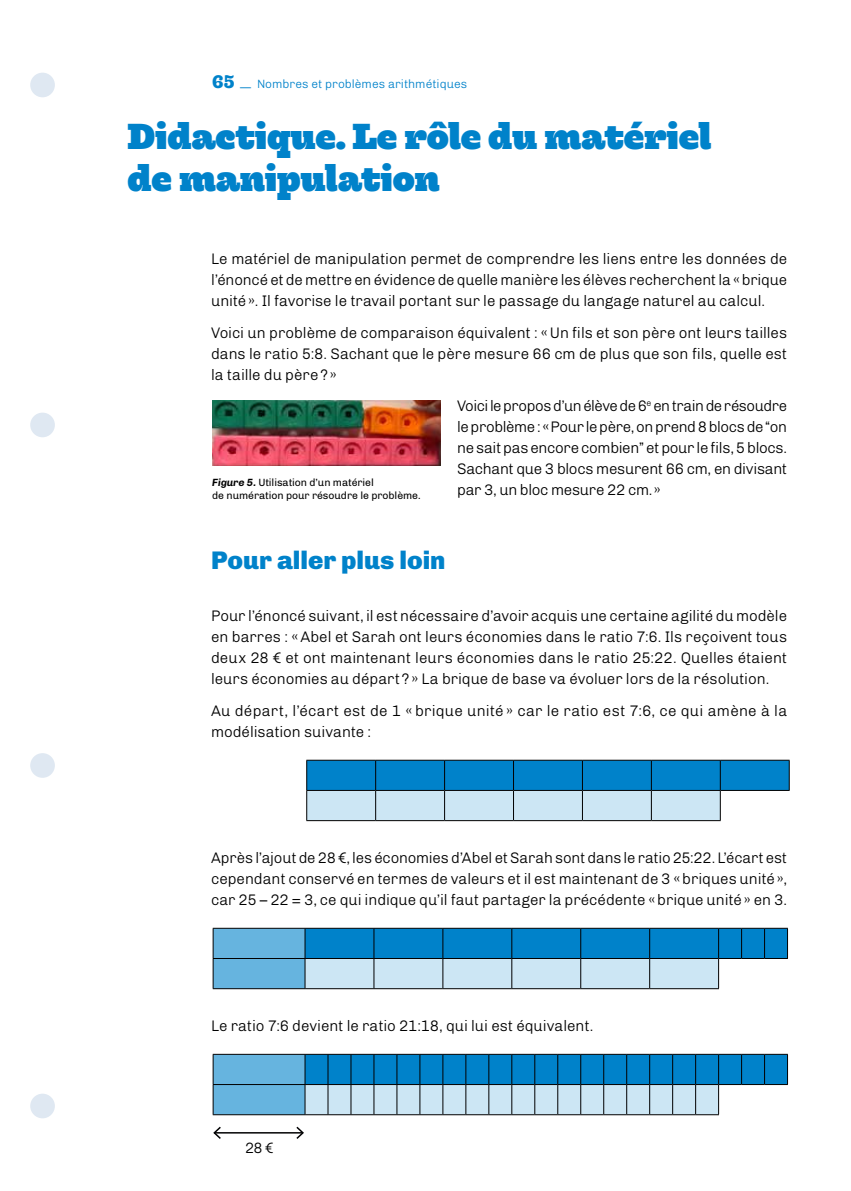
<style>
.page{position:relative;width:851px;height:1191px;background:#fff}
.page>*{position:absolute;margin:0;border:0;box-sizing:border-box;transform-origin:0 0}
.t1{font:800 36px/42px "Hernandez Niu";letter-spacing:-.005em;color:#0082ca}
.t2{font:900 25.5px "Chivo";color:#0082ca}
.t3{font:300 15.3px/21px "Chivo";letter-spacing:-.005em;color:#000;text-align:justify}
.t4{font:300 15px "Chivo";color:#000}
.t5{font:300 12px "Chivo";color:#0082ca}
.t6{font:10.5px/13.5px "Chivo";letter-spacing:-.005em;color:#000}
.s1{font-family:"Hernandez Niu W00";font-weight:800;font-size:18px}
.s2{font-weight:700;font-style:italic}
</style>
<div class="page">
<svg style="left:306px;top:760px;width:482px;height:60px"></svg>
<hr style="left:306px;top:820px;width:69px;height:1px;background:#000">
<hr style="left:375px;top:820px;width:69px;height:1px;background:#000">
<hr style="left:444px;top:820px;width:69px;height:1px;background:#000">
<hr style="left:513px;top:820px;width:69px;height:1px;background:#000">
<hr style="left:582px;top:820px;width:69px;height:1px;background:#000">
<hr style="left:651px;top:820px;width:69px;height:1px;background:#000">
<hr style="left:720px;top:760px;width:69px;height:1px;background:#000">
<hr style="left:719px;top:760px;width:1px;height:30px;background:#000">
<hr style="left:788px;top:760px;width:1px;height:30px;background:#000">
<hr style="left:720px;top:790px;width:69px;height:1px;background:#000">
<hr style="left:213px;top:988px;width:92px;height:1px;background:#000">
<hr style="left:305px;top:988px;width:69px;height:1px;background:#000">
<hr style="left:374px;top:988px;width:69px;height:1px;background:#000">
<hr style="left:443px;top:988px;width:68px;height:1px;background:#000">
<hr style="left:511px;top:988px;width:69px;height:1px;background:#000">
<hr style="left:580px;top:988px;width:69px;height:1px;background:#000">
<hr style="left:649px;top:988px;width:69px;height:1px;background:#000">
<hr style="left:787px;top:928px;width:1px;height:30px;background:#000">
<svg style="left:213px;top:928px;width:574px;height:60px"></svg>
<hr style="left:787px;top:1054px;width:1px;height:30px;background:#000">
<svg style="left:213px;top:1054px;width:574px;height:61px"></svg>
<img style="left:212px;top:401px;width:228px;height:64px">
<hr style="left:214px;top:1132px;width:89px;height:1px;background:#020203">
<svg style="left:213px;top:1126px;width:9px;height:13px"></svg>
<svg style="left:295px;top:1126px;width:9px;height:13px"></svg>
<div style="left:30px;top:73px;width:25px;height:24px;background:#dfe8f2;border-radius:50%"></div>
<div style="left:30px;top:412px;width:25px;height:25px;background:#dfe8f2;border-radius:50%"></div>
<div style="left:30px;top:753px;width:25px;height:25px;background:#dfe8f2;border-radius:50%"></div>
<div style="left:30px;top:1093px;width:25px;height:25px;background:#dfe8f2;border-radius:50%"></div>
<p class="t5" style="left:212px;top:75px;width:256px"><span class="s1">65</span> — Nombres et problèmes arithmétiques</p>
<h1 class="t1" style="left:128px;top:116px;width:585px">Didactique. Le rôle du matériel de manipulation</h1>
<p class="t3" style="left:211px;top:247px;width:577px">Le matériel de manipulation permet de comprendre les liens entre les données de l’énoncé et de mettre en évidence de quelle manière les élèves recherchent la « brique unité ». Il favorise le travail portant sur le passage du langage naturel au calcul.</p>
<p class="t3" style="left:211px;top:321px;width:577px">Voici un problème de comparaison équivalent : « Un fils et son père ont leurs tailles dans le ratio 5:8. Sachant que le père mesure 66 cm de plus que son fils, quelle est la taille du père ? »</p>
<p class="t3" style="left:457px;top:394px;width:331px">Voici le propos d’un élève de 6<sup>e</sup> en train de résoudre le problème : « Pour le père, on prend 8 blocs de “on ne sait pas encore combien” et pour le fils, 5 blocs.<br>Sachant que 3 blocs mesurent 66 cm, en divisant par 3, un bloc mesure 22 cm. »</p>
<p class="t6" style="left:212px;top:475px;width:210px"><span class="s2">Figure 5.</span> Utilisation d’un matériel<br>de numération pour résoudre le problème.</p>
<h2 class="t2" style="left:211px;top:539px;width:236px">Pour aller plus loin</h2>
<p class="t3" style="left:211px;top:604px;width:577px">Pour l’énoncé suivant, il est nécessaire d’avoir acquis une certaine agilité du modèle en barres : « Abel et Sarah ont leurs économies dans le ratio 7:6. Ils reçoivent tous deux 28 € et ont maintenant leurs économies dans le ratio 25:22. Quelles étaient leurs économies au départ ? » La brique de base va évoluer lors de la résolution.</p>
<p class="t3" style="left:211px;top:699px;width:577px">Au départ, l’écart est de 1 « brique unité » car le ratio est 7:6, ce qui amène à la modélisation suivante :</p>
<p class="t3" style="left:211px;top:846px;width:577px">Après l’ajout de 28 €, les économies d’Abel et Sarah sont dans le ratio 25:22. L’écart est cependant conservé en termes de valeurs et il est maintenant de 3 « briques unité », car 25 – 22 = 3, ce qui indique qu’il faut partager la précédente « brique unité » en 3.</p>
<p class="t3" style="left:211px;top:1014px;width:384px">Le ratio 7:6 devient le ratio 21:18, qui lui est équivalent.</p>
<p class="t4" style="left:245px;top:1136px;width:30px">28 €</p>
</div>
